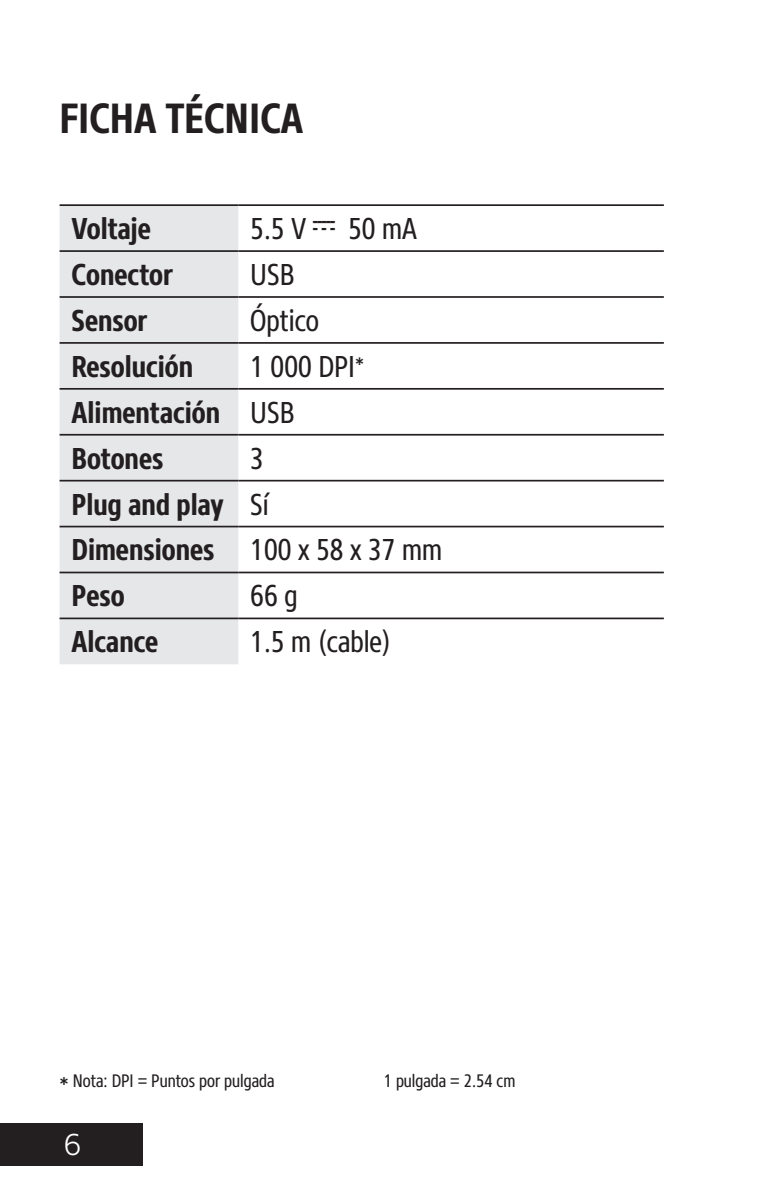
<style>
.page{position:relative;width:766px;height:1191px;background:#fff}
.page>*{position:absolute;margin:0;border:0;box-sizing:border-box;transform-origin:0 0}
.t1{font:700 42px "Core Sans N67 Cn";color:#231f20}
.t2{font:700 30px/45.9px "Core Sans N67 Cn";color:#231f20}
.t3{font:30px "Core Sans N47 Cn";color:#231f20}
.t4{font:300 30px "Core Sans N35";color:#fff}
.t5{font:18px "Core Sans N47 Cn";color:#231f20}
.s1{font-family:"Core Sans N47 Cn";font-weight:400}
</style>
<div class="page">
<div style="left:0;top:1123px;width:143px;height:42px;background:#231f20"></div>
<div style="left:60px;top:206px;width:178px;height:458px;background:#e6e7e9"></div>
<hr style="left:60px;top:204px;width:178px;height:2px;background:#231f20">
<hr style="left:238px;top:204px;width:425px;height:2px;background:#231f20">
<hr style="left:60px;top:250px;width:178px;height:2px;background:#231f20">
<hr style="left:238px;top:250px;width:425px;height:2px;background:#231f20">
<hr style="left:60px;top:296px;width:178px;height:2px;background:#231f20">
<hr style="left:238px;top:296px;width:425px;height:2px;background:#231f20">
<hr style="left:60px;top:342px;width:178px;height:2px;background:#231f20">
<hr style="left:238px;top:342px;width:425px;height:2px;background:#231f20">
<hr style="left:60px;top:388px;width:178px;height:2px;background:#231f20">
<hr style="left:238px;top:388px;width:425px;height:2px;background:#231f20">
<hr style="left:60px;top:434px;width:178px;height:1px;background:#231f20">
<hr style="left:238px;top:434px;width:425px;height:1px;background:#231f20">
<hr style="left:60px;top:480px;width:178px;height:1px;background:#231f20">
<hr style="left:238px;top:480px;width:425px;height:1px;background:#231f20">
<hr style="left:60px;top:526px;width:178px;height:1px;background:#231f20">
<hr style="left:238px;top:526px;width:425px;height:1px;background:#231f20">
<hr style="left:60px;top:571px;width:178px;height:2px;background:#231f20">
<hr style="left:238px;top:571px;width:425px;height:2px;background:#231f20">
<hr style="left:60px;top:617px;width:178px;height:2px;background:#231f20">
<hr style="left:238px;top:617px;width:425px;height:2px;background:#231f20">
<h1 class="t1" style="left:60px;top:91px;width:245px">Ficha técnica</h1>
<p class="t2" style="left:72px;top:206px;width:81px">Voltaje</p>
<p class="t3" style="left:250px;top:209px;width:168px">5.5 V –––––––– 50 mA</p>
<p class="t2" style="left:72px;top:252px;width:103px">Conector</p>
<p class="t3" style="left:250px;top:255px;width:46px">USB</p>
<p class="t2" style="left:72px;top:298px;width:77px">Sensor</p>
<p class="t3" style="left:250px;top:301px;width:70px">Óptico</p>
<p class="t2" style="left:72px;top:343px;width:123px">Resolución</p>
<p class="t3" style="left:250px;top:347px;width:115px">1 000 DPI<sup>*</sup></p>
<p class="t2" style="left:72px;top:389px;width:224px">Alimentación <span class="s1">USB<br></span>Botones</p>
<p class="t3" style="left:250px;top:439px;width:15px">3</p>
<p class="t2" style="left:72px;top:481px;width:372px">Plug and play <span class="s1">Sí<br></span>Dimensiones <span class="s1">100 x 58 x 37 mm<br></span>Peso</p>
<p class="t3" style="left:250px;top:576px;width:49px">66 g</p>
<p class="t2" style="left:72px;top:619px;width:88px">Alcance</p>
<p class="t3" style="left:250px;top:622px;width:142px">1.5 m (cable)</p>
<p class="t5" style="left:60px;top:1068px;width:216px">* Nota: DPI = Puntos por pulgada</p>
<p class="t5" style="left:384px;top:1068px;width:133px">1 pulgada = 2.54 cm</p>
<p class="t4" style="left:64px;top:1125px;width:19px">6</p>
</div>
